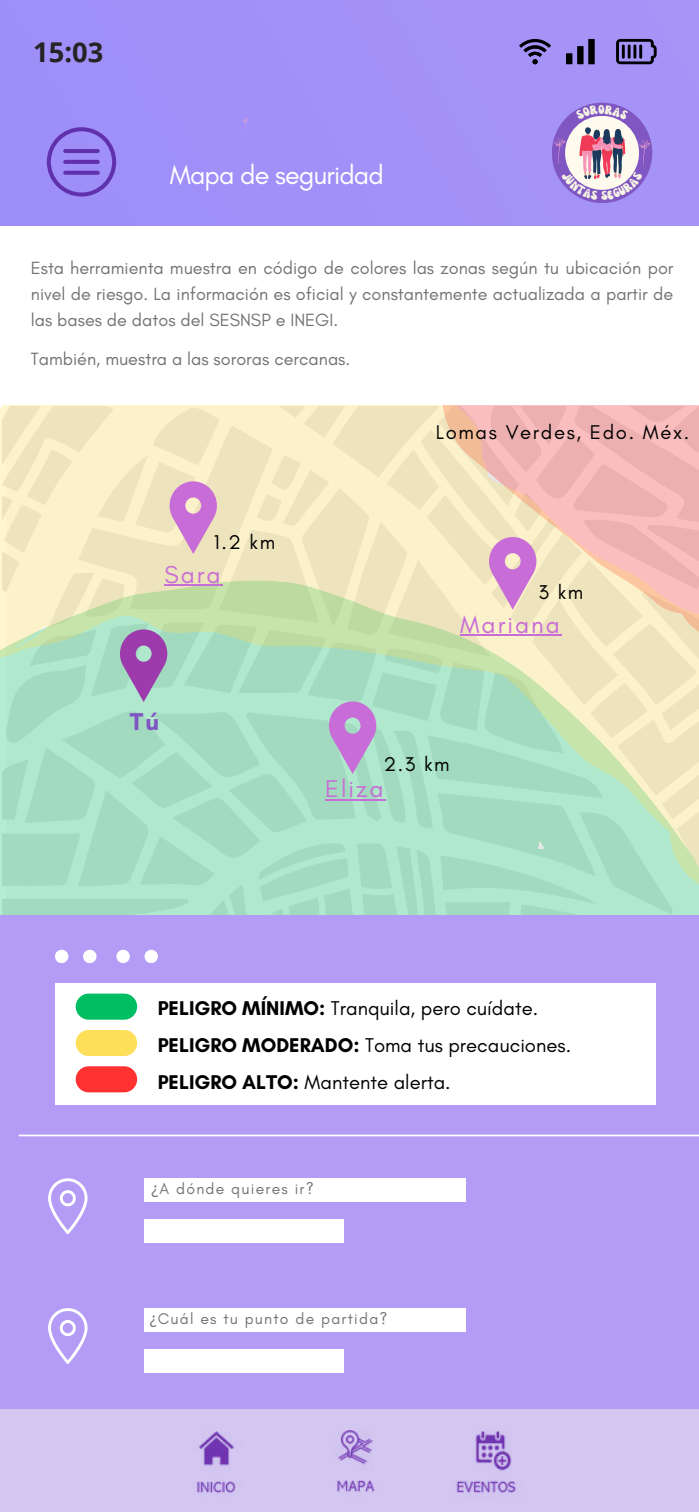
<style>
.page{position:relative;width:699px;height:1512px;background:#fff}
.page>*{position:absolute;margin:0;border:0;box-sizing:border-box;transform-origin:0 0}
.t1{font:700 27.22px "Open Sans";color:#272324}
.t2{font:27px "Glacial Indifference";letter-spacing:-.03em;color:#fff}
.t3{font:24.75px "Glacial Indifference";letter-spacing:.08em;color:#c86dd7}
.t4{font:700 24.75px "Glacial Indifference";color:#8056c2}
.t5{font:20.25px/37.1px "Glacial Indifference";color:#000}
.t6{font:20.25px "Glacial Indifference";letter-spacing:.08em;color:#000}
.t7{font:18px/26.3px "Glacial Indifference";color:#737373;text-align:justify}
.t8{font:15.75px "Glacial Indifference";letter-spacing:.08em;color:#737373}
.s1{font-weight:700}
.s2{font-family:"Noto Sans"}
</style>
<div class="page">
<div style="left:0;top:0;width:699px;height:225px;background:#a291f8"></div>
<svg style="left:243px;top:118px;width:6px;height:12px"></svg>
<svg style="left:519px;top:39px;width:32px;height:25px"></svg>
<div style="left:577px;top:46px;width:6px;height:18px;background:#000"></div>
<div style="left:566px;top:53px;width:6px;height:11px;background:#000"></div>
<div style="left:588px;top:39px;width:6px;height:25px;background:#000"></div>
<svg style="left:616px;top:39px;width:40px;height:25px"></svg>
<div style="left:552px;top:103px;width:100px;height:100px;background:#8056c2;border-radius:50%"></div>
<div style="left:565px;top:116px;width:74px;height:74px;background:#fffaee;border-radius:50%"></div>
<svg style="left:47px;top:127px;width:69px;height:70px"></svg>
<hr style="left:63px;top:149px;width:37px;height:4px;background:#6130ad;border-radius:2px">
<hr style="left:63px;top:160px;width:37px;height:4px;background:#6130ad;border-radius:2px">
<svg style="left:63px;top:171px;width:37px;height:4px"></svg>
<svg style="left:0;top:893px;width:699px;height:23px;background:#a9dec8"></svg>
<svg style="left:0;top:405px;width:699px;height:488px;background:#cfdfc0"></svg>
<svg style="left:169px;top:481px;width:48px;height:73px;background:#d9a1cc"></svg>
<svg style="left:329px;top:701px;width:47px;height:73px;background:#bb9dcf"></svg>
<svg style="left:489px;top:537px;width:47px;height:73px;background:#daa1ce"></svg>
<svg style="left:120px;top:629px;width:47px;height:73px;background:#a281b7"></svg>
<hr style="left:164px;top:585px;width:58px;height:1px;background:#c86dd7">
<hr style="left:460px;top:634px;width:102px;height:2px;background:#c86dd7">
<hr style="left:325px;top:799px;width:60px;height:1px;background:#c86dd7">
<div style="left:0;top:916px;width:699px;height:581px;background:#b49cf6"></div>
<div style="left:55px;top:983px;width:600px;height:122px;background:#fff"></div>
<div style="left:55px;top:950px;width:13px;height:13px;background:#fff;border-radius:50%"></div>
<div style="left:116px;top:950px;width:14px;height:13px;background:#fff;border-radius:50%"></div>
<div style="left:83px;top:950px;width:13px;height:13px;background:#fff;border-radius:50%"></div>
<div style="left:144px;top:950px;width:14px;height:13px;background:#fff;border-radius:50%"></div>
<hr style="left:19px;top:1135px;width:680px;height:1px;background:#fff">
<div style="left:144px;top:1178px;width:322px;height:24px;background:#fff"></div>
<div style="left:144px;top:1219px;width:200px;height:24px;background:#fff"></div>
<svg style="left:48px;top:1178px;width:40px;height:56px"></svg>
<div style="left:144px;top:1308px;width:322px;height:24px;background:#fff"></div>
<div style="left:144px;top:1349px;width:200px;height:24px;background:#fff"></div>
<svg style="left:48px;top:1308px;width:40px;height:56px"></svg>
<div style="left:76px;top:994px;width:61px;height:26px;background:#00bf63;border-radius:13px"></div>
<div style="left:76px;top:1030px;width:61px;height:26px;background:#ffde59;border-radius:13px"></div>
<div style="left:76px;top:1066px;width:61px;height:26px;background:#ff3131;border-radius:13px"></div>
<div style="left:0;top:1409px;width:699px;height:103px;background:#d3c7f1"></div>
<img style="left:336px;top:1430px;width:39px;height:62px">
<img style="left:197px;top:1431px;width:39px;height:63px">
<img style="left:456px;top:1431px;width:62px;height:66px">
<svg style="left:554px;top:127px;width:96px;height:73px"></svg>
<svg style="left:575px;top:104px;width:54px;height:16px"></svg>
<h1 class="t1" style="left:33px;top:33px;width:72px">15:03</h1>
<h2 class="t2" style="left:170px;top:160px;width:216px">Mapa de seguridad</h2>
<p class="t7" style="left:31px;top:255px;width:644px">Esta herramienta muestra en código de colores las zonas según tu ubicación por nivel de riesgo. La información es oficial y constantemente actualizada a partir de las bases de datos del SESNSP e INEGI.</p>
<p class="t7" style="left:31px;top:346px;width:321px">También, muestra a las sororas cercanas.</p>
<p class="t5" style="left:214px;top:525px;width:63px">1.2 km</p>
<h3 class="t3" style="left:164px;top:561px;width:58px">Sara</h3>
<h3 class="t4" style="left:130px;top:706px;width:31px">Tú</h3>
<p class="t6" style="left:436px;top:420px;width:255px">Lomas Verdes, Edo. Méx.</p>
<p class="t5" style="left:538px;top:574px;width:46px">3 km</p>
<h3 class="t3" style="left:460px;top:611px;width:101px">Mariana</h3>
<p class="t5" style="left:384px;top:746px;width:68px">2.3 km</p>
<h3 class="t3" style="left:325px;top:775px;width:60px">Eliza</h3>
<p class="t5" style="left:158px;top:990px;width:415px"><span class="s1">PELIGRO MÍNIMO:</span> Tranquila, pero cuídate.<br><span class="s1">PELIGRO MODERADO:</span> Toma tus precauciones.<br><span class="s1">PELIGRO ALTO:</span> Mantente alerta.</p>
<p class="t8" style="left:151px;top:1180px;width:164px"><span class="s2">¿</span>A dónde quieres ir?</p>
<p class="t8" style="left:150px;top:1310px;width:239px"><span class="s2">¿</span>Cuál es tu punto de partida?</p>
</div>
